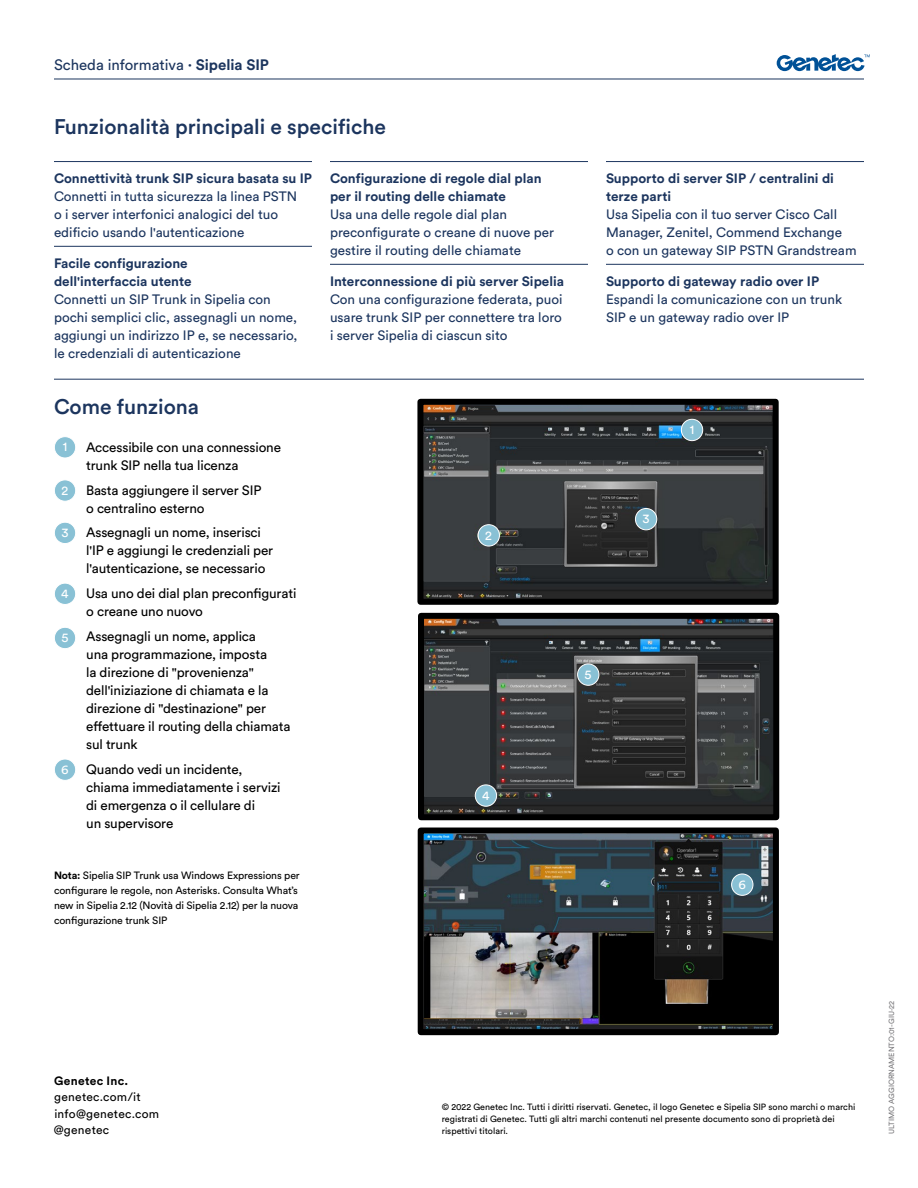
<style>
.page{position:relative;width:918px;height:1188px;background:#fff}
.page>*{position:absolute;margin:0;border:0;box-sizing:border-box;transform-origin:0 0}
.Section_Heading_-_No{font:500 21px "Circular Pro";color:#1c355e}
.Section_Heading_-_Ru{font:500 21px "Circular Pro";color:#1c355e}
.Document_Type{font:15px "Circular Pro";color:#1c355e}
.Key_benefits_List{font:13.5px/18px "Circular Pro";color:#1c355e}
.Body_Text_2{font:13.5px/18px "Circular Pro";letter-spacing:-.01em;color:#000}
.Body_Text{font:12.9px "Circular Pro";color:#fff}
.Contact_Info_Text{font:12px "Circular Pro";letter-spacing:.02em;color:#000}
.Contact_Info_Heading{font:700 12px "Circular Pro";letter-spacing:.025em;color:#000}
.Body_Text_2-2{font:10.5px/15px "Circular Pro";letter-spacing:-.01em;color:#000}
.Copyright{font:9px/12px "Circular Pro";color:#000}
.DOC_CODE{font:7.5px "Circular Pro";color:#78777a}
.s1{font-weight:700}
</style>
<div class="page">
<hr style="left:54px;top:79px;width:810px;height:1px;background:#1c355e">
<svg style="left:777px;top:54px;width:93px;height:17px"></svg>
<hr style="left:54px;top:161px;width:258px;height:1px;background:#1c355e">
<hr style="left:54px;top:246px;width:258px;height:1px;background:#1c355e">
<hr style="left:54px;top:379px;width:810px;height:1px;background:#1c355e">
<img style="left:424px;top:406px;width:348px;height:192px">
<div style="left:417px;top:399px;width:362px;height:206px;border:6px solid #000"></div>
<div style="left:54px;top:437px;width:22px;height:21px;background:#89c1d5;border-radius:50%"></div>
<div style="left:54px;top:436px;width:22px;height:22px;border:1px solid #fff;border-radius:50%"></div>
<hr style="left:330px;top:161px;width:258px;height:1px;background:#1c355e">
<hr style="left:330px;top:264px;width:258px;height:1px;background:#1c355e">
<hr style="left:606px;top:161px;width:258px;height:1px;background:#1c355e">
<hr style="left:606px;top:264px;width:258px;height:1px;background:#1c355e">
<div style="left:54px;top:480px;width:22px;height:21px;background:#89c1d5;border-radius:50%"></div>
<div style="left:54px;top:480px;width:22px;height:22px;border:1px solid #fff;border-radius:50%"></div>
<div style="left:54px;top:522px;width:22px;height:22px;background:#89c1d5;border-radius:50%"></div>
<div style="left:54px;top:522px;width:22px;height:22px;border:1px solid #fff;border-radius:50%"></div>
<img style="left:425px;top:620px;width:347px;height:193px">
<div style="left:418px;top:613px;width:361px;height:207px;border:6px solid #000"></div>
<img style="left:425px;top:835px;width:347px;height:193px">
<div style="left:418px;top:828px;width:361px;height:207px;border:6px solid #000"></div>
<div style="left:681px;top:419px;width:22px;height:22px;background:#89c1d5;border-radius:50%"></div>
<div style="left:681px;top:419px;width:22px;height:22px;border:1px solid #fff;border-radius:50%"></div>
<div style="left:478px;top:525px;width:21px;height:21px;background:#89c1d5;border-radius:50%"></div>
<div style="left:478px;top:524px;width:22px;height:22px;border:1px solid #fff;border-radius:50%"></div>
<div style="left:635px;top:509px;width:22px;height:21px;background:#89c1d5;border-radius:50%"></div>
<div style="left:635px;top:508px;width:22px;height:22px;border:1px solid #fff;border-radius:50%"></div>
<div style="left:54px;top:583px;width:22px;height:21px;background:#89c1d5;border-radius:50%"></div>
<div style="left:54px;top:583px;width:22px;height:22px;border:1px solid #fff;border-radius:50%"></div>
<div style="left:54px;top:627px;width:22px;height:22px;background:#89c1d5;border-radius:50%"></div>
<div style="left:54px;top:627px;width:22px;height:22px;border:1px solid #fff;border-radius:50%"></div>
<div style="left:54px;top:759px;width:22px;height:21px;background:#89c1d5;border-radius:50%"></div>
<div style="left:54px;top:759px;width:22px;height:22px;border:1px solid #fff;border-radius:50%"></div>
<div style="left:475px;top:785px;width:22px;height:21px;background:#89c1d5;border-radius:50%"></div>
<div style="left:475px;top:785px;width:22px;height:22px;border:1px solid #fff;border-radius:50%"></div>
<div style="left:578px;top:664px;width:21px;height:21px;background:#89c1d5;border-radius:50%"></div>
<div style="left:577px;top:664px;width:22px;height:22px;border:1px solid #fff;border-radius:50%"></div>
<div style="left:732px;top:874px;width:21px;height:21px;background:#89c1d5;border-radius:50%"></div>
<div style="left:731px;top:874px;width:22px;height:22px;border:1px solid #fff;border-radius:50%"></div>
<p class="Document_Type" style="left:54px;top:55px;width:217px">Scheda informativa <span class="s1">· Sipelia SIP</span></p>
<p class="Section_Heading_-_No" style="left:54px;top:112px;width:333px">Funzionalità principali e specifiche</p>
<p class="Key_benefits_List" style="left:54px;top:169px;width:260px"><span class="s1">Connettività trunk SIP sicura basata su IP </span>Connetti in tutta sicurezza la linea PSTN<br>o i server interfonici analogici del tuo edificio usando l'autenticazione</p>
<p class="Key_benefits_List" style="left:54px;top:254px;width:245px"><span class="s1">Facile configurazione<br>dell'interfaccia utente<br></span>Connetti un SIP Trunk in Sipelia con pochi semplici clic, assegnagli un nome, aggiungi un indirizzo IP e, se necessario, le credenziali di autenticazione</p>
<p class="Key_benefits_List" style="left:330px;top:169px;width:226px"><span class="s1">Configurazione di regole dial plan per il routing delle chiamate<br></span>Usa una delle regole dial plan preconfigurate o creane di nuove per gestire il routing delle chiamate</p>
<p class="Key_benefits_List" style="left:330px;top:272px;width:236px"><span class="s1">Interconnessione di più server Sipelia </span>Con una configurazione federata, puoi usare trunk SIP per connettere tra loro i server Sipelia di ciascun sito</p>
<p class="Section_Heading_-_Ru" style="left:54px;top:392px;width:147px">Come funziona</p>
<p class="Body_Text_2" style="left:86px;top:438px;width:196px">Accessibile con una connessione trunk SIP nella tua licenza</p>
<p class="Body_Text_2" style="left:86px;top:480px;width:177px">Basta aggiungere il server SIP o centralino esterno</p>
<p class="Body_Text_2" style="left:86px;top:523px;width:189px">Assegnagli un nome, inserisci l'IP e aggiungi le credenziali per l'autenticazione, se necessario</p>
<p class="Body_Text_2" style="left:86px;top:584px;width:212px">Usa uno dei dial plan preconfigurati o creane uno nuovo</p>
<p class="Body_Text_2" style="left:86px;top:627px;width:206px">Assegnagli un nome, applica<br>una programmazione, imposta<br>la direzione di "provenienza" dell'iniziazione di chiamata e la direzione di "destinazione" per effettuare il routing della chiamata sul trunk</p>
<p class="Body_Text_2" style="left:86px;top:759px;width:196px">Quando vedi un incidente, chiama immediatamente i servizi di emergenza o il cellulare di<br>un supervisore</p>
<p class="Body_Text" style="left:63px;top:438px;width:6px">1</p>
<p class="Body_Text" style="left:62px;top:482px;width:8px">2</p>
<p class="Body_Text" style="left:61px;top:524px;width:9px">3</p>
<p class="Body_Text" style="left:61px;top:585px;width:9px">4</p>
<p class="Body_Text" style="left:61px;top:629px;width:9px">5</p>
<p class="Body_Text" style="left:61px;top:761px;width:9px">6</p>
<p class="Body_Text_2-2" style="left:54px;top:868px;width:247px"><span class="s1">Nota:</span> Sipelia SIP Trunk usa Windows Expressions per configurare le regole, non Asterisks. Consulta What’s new in Sipelia 2.12 (Novità di Sipelia 2.12) per la nuova configurazione trunk SIP</p>
<p class="Body_Text" style="left:485px;top:526px;width:8px">2</p>
<p class="Body_Text" style="left:482px;top:787px;width:9px">4</p>
<p class="Key_benefits_List" style="left:606px;top:169px;width:252px"><span class="s1">Supporto di server SIP / centralini di terze parti<br></span>Usa Sipelia con il tuo server Cisco Call<br>Manager, Zenitel, Commend Exchange<br>o con un gateway SIP PSTN Grandstream</p>
<p class="Key_benefits_List" style="left:606px;top:272px;width:238px"><span class="s1">Supporto di gateway radio over IP<br></span>Espandi la comunicazione con un trunk<br>SIP e un gateway radio over IP</p>
<p class="Body_Text" style="left:642px;top:510px;width:9px">3</p>
<p class="Body_Text" style="left:690px;top:421px;width:6px">1</p>
<p class="Body_Text" style="left:585px;top:666px;width:9px">5</p>
<p class="Body_Text" style="left:738px;top:876px;width:9px">6</p>
<p class="Contact_Info_Heading" style="left:54px;top:1072px;width:76px">Genetec Inc.</p>
<p class="Contact_Info_Text" style="left:54px;top:1089px;width:88px">genetec.com/it</p>
<p class="Contact_Info_Text" style="left:54px;top:1105px;width:106px">info@genetec.com</p>
<p class="Contact_Info_Text" style="left:54px;top:1122px;width:57px">@genetec</p>
<p class="Copyright" style="left:442px;top:1101px;width:415px">© 2022 Genetec Inc. Tutti i diritti riservati. Genetec, il logo Genetec e Sipelia SIP sono marchi o marchi registrati di Genetec. Tutti gli altri marchi contenuti nel presente documento sono di proprietà dei rispettivi titolari.</p>
<p class="DOC_CODE" style="left:886px;top:1134px;width:135px;rotate:-90deg">ULTIMO AGGIORNAMENTO:01-GIU-22</p>
</div>
